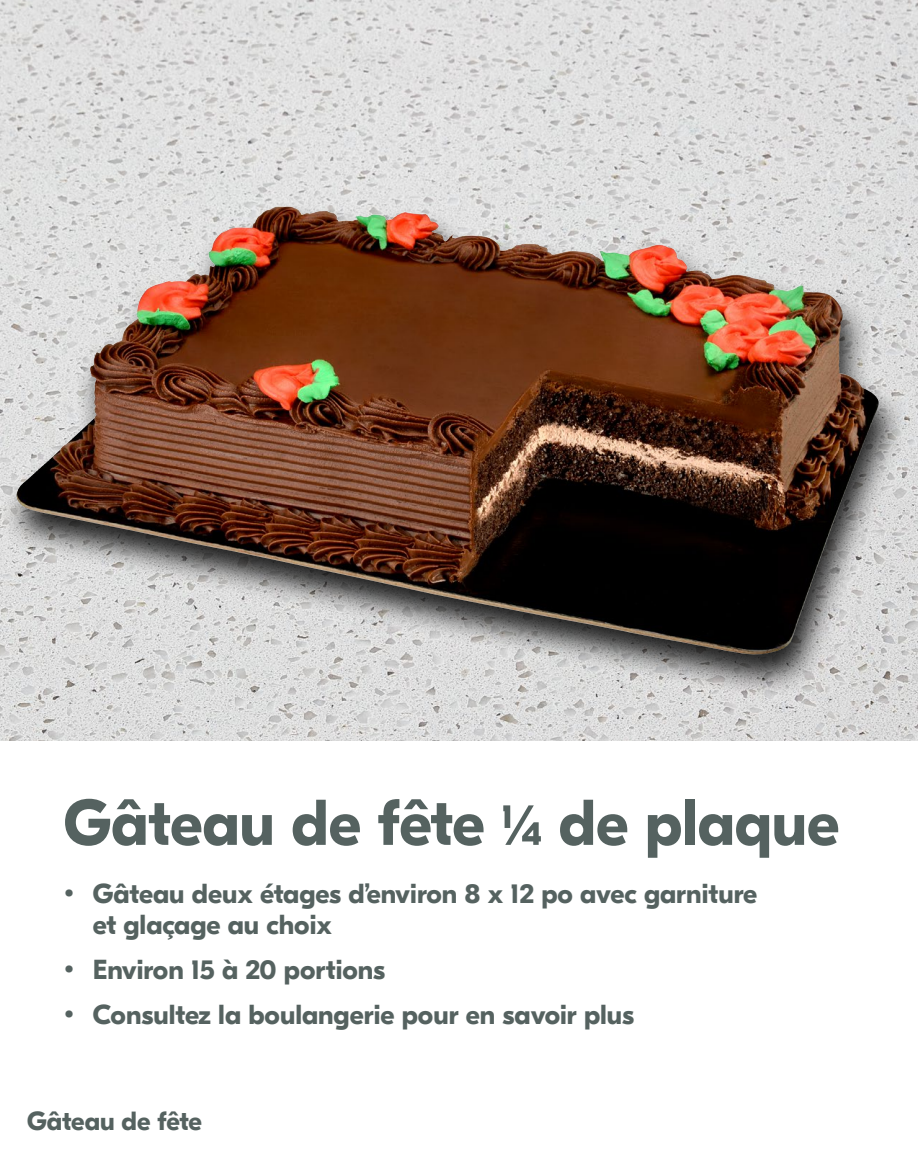
<style>
.page{position:relative;width:918px;height:1161px;background:#fff}
.page>*{position:absolute;margin:0;border:0;box-sizing:border-box;transform-origin:0 0}
.t1{font:700 64.5px "GT Eesti Pro Display";color:#556260}
.t2{font:700 27.45px/31.5px "GT Eesti Pro Display";color:#556260}
.t3{font:700 26.25px "GT Eesti Pro Display";color:#556260}
.s1{font-weight:800;font-size:58.5px}
</style>
<div class="page">
<img style="left:0;top:0;width:918px;height:741px">
<div style="left:0;top:202px;width:909px;height:496px;background:#000;opacity:.86"></div>
<img style="left:16px;top:206px;width:863px;height:449px">
<h1 class="t1" style="left:64px;top:787px;width:777px">Gâteau de fête <span class="s1">¼</span> de plaque</h1>
<p class="t2" style="left:93px;top:878px;width:666px;text-indent:-29px">• Gâteau deux étages d’environ 8 x 12 po avec garniture et glaçage au choix</p>
<p class="t2" style="left:64px;top:955px;width:323px">• Environ 15 à 20 portions</p>
<p class="t2" style="left:64px;top:1000px;width:572px">• Consultez la boulangerie pour en savoir plus</p>
<p class="t3" style="left:27px;top:1107px;width:176px">Gâteau de fête</p>
</div>
